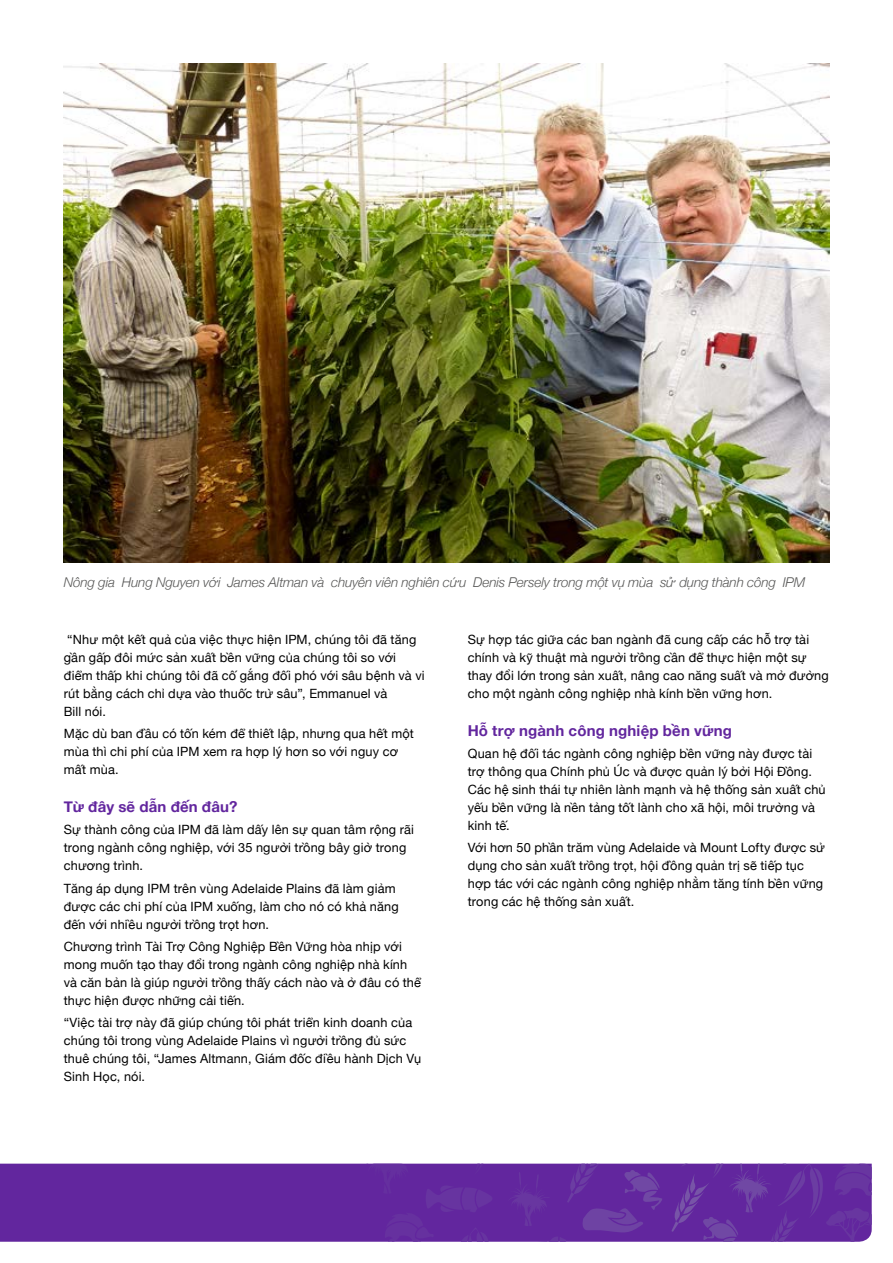
<style>
.page{position:relative;width:893px;height:1263px;background:#fff}
.page>*{position:absolute;margin:0;border:0;box-sizing:border-box;transform-origin:0 0}
.t1{font:700 15px "Helvetica Neue";letter-spacing:.015em;color:#62269e}
.t2{font:italic 300 13.5px "Helvetica Neue";letter-spacing:-.01em;color:#575756}
.Body_Black{font:12.75px/18px "Helvetica Neue";letter-spacing:.015em;color:#000}
</style>
<div class="page">
<div style="left:0;top:1163px;width:671px;height:79px;background:#62269e"></div>
<svg style="left:365px;top:1163px;width:128px;height:79px"></svg>
<svg style="left:671px;top:1163px;width:201px;height:79px"></svg>
<svg style="left:500px;top:1163px;width:162px;height:79px"></svg>
<img style="left:64px;top:64px;width:765px;height:499px">
<p class="t2" style="left:64px;top:572px;width:743px">Nông gia Hung Nguyen với James Altman và chuyên viên nghiên cứu Denis Persely trong một vụ mùa sử dụng thành công IPM</p>
<p class="Body_Black" style="left:64px;top:629px;width:362px">“Như một kết quả của việc thực hiện IPM, chúng tôi đã tăng gần gấp đôi mức sản xuất bền vững của chúng tôi so với điểm thấp khi chúng tôi đã cố gắng đối phó với sâu bệnh và vi rút bằng cách chỉ dựa vào thuốc trừ sâu”, Emmanuel và<br>Bill nói.</p>
<p class="Body_Black" style="left:64px;top:723px;width:352px">Mặc dù ban đầu có tốn kém để thiết lập, nhưng qua hết một mùa thì chi phí của IPM xem ra hợp lý hơn so với nguy cơ mất mùa.</p>
<h2 class="t1" style="left:64px;top:793px;width:175px">Từ đây sẽ dẫn đến đâu?</h2>
<p class="Body_Black" style="left:64px;top:820px;width:352px">Sự thành công của IPM đã làm dấy lên sự quan tâm rộng rãi trong ngành công nghiệp, với 35 người trồng bây giờ trong chương trình.</p>
<p class="Body_Black" style="left:64px;top:878px;width:337px">Tăng áp dụng IPM trên vùng Adelaide Plains đã làm giảm được các chi phí của IPM xuống, làm cho nó có khả năng đến với nhiều người trồng trọt hơn.</p>
<p class="Body_Black" style="left:64px;top:936px;width:359px">Chương trình Tài Trợ Công Nghiệp Bền Vững hòa nhịp với mong muốn tạo thay đổi trong ngành công nghiệp nhà kính và căn bản là giúp người trồng thấy cách nào và ở đâu có thể thực hiện được những cải tiến.</p>
<p class="Body_Black" style="left:64px;top:1013px;width:359px">“Việc tài trợ này đã giúp chúng tôi phát triển kinh doanh của chúng tôi trong vùng Adelaide Plains vì người trồng đủ sức thuê chúng tôi, “James Altmann, Giám đốc điều hành Dịch Vụ Sinh Học, nói.</p>
<p class="Body_Black" style="left:468px;top:629px;width:363px">Sự hợp tác giữa các ban ngành đã cung cấp các hỗ trợ tài chính và kỹ thuật mà người trồng cần để thực hiện một sự thay đổi lớn trong sản xuất, nâng cao năng suất và mở đường cho một ngành công nghiệp nhà kính bền vững hơn.</p>
<h2 class="t1" style="left:468px;top:717px;width:266px">Hỗ trợ ngành công nghiệp bền vững</h2>
<p class="Body_Black" style="left:468px;top:744px;width:359px">Quan hệ đối tác ngành công nghiệp bền vững này được tài trợ thông qua Chính phủ Úc và được quản lý bởi Hội Đồng.<br>Các hệ sinh thái tự nhiên lành mạnh và hệ thống sản xuất chủ yếu bền vững là nền tảng tốt lành cho xã hội, môi trường và kinh tế.</p>
<p class="Body_Black" style="left:468px;top:838px;width:359px">Với hơn 50 phần trăm vùng Adelaide và Mount Lofty được sử dụng cho sản xuất trồng trọt, hội đồng quản trị sẽ tiếp tục hợp tác với các ngành công nghiệp nhằm tăng tính bền vững trong các hệ thống sản xuất.</p>
</div>
